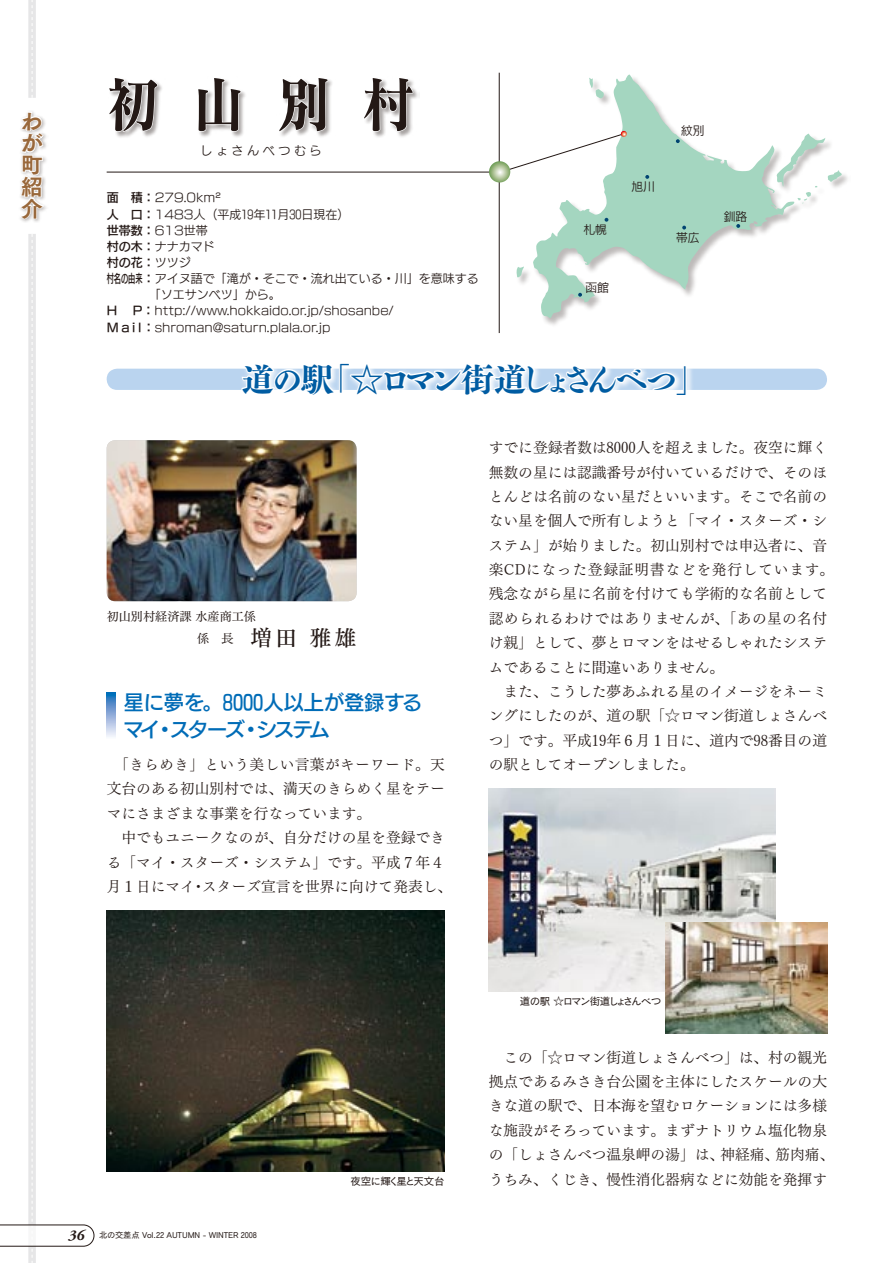
<style>
.page{position:relative;width:893px;height:1263px;background:#fff}
.page>*{position:absolute;margin:0;border:0;box-sizing:border-box;transform-origin:0 0}
.t1{font:60px "Matisse Pro B";color:#231815;scale:.9 1}
.t2{font:33px "Tsuku AMD Min Std E";letter-spacing:-.175em;color:#005ca2}
.t3{font:21.75px/21.8px "Tsuku Go Pro E";color:#99683b;text-align:justify}
.t4{font:21.6px "Tsuku Min Pro D";color:#231815}
.t5{font:20.25px/27px "New Rodin Pro DB";letter-spacing:-.02em;color:#006cb7}
.t6{font:14.7px/24.3px "Tsuku Min Pro R";color:#231815}
.t7{font:12.15px "Tsuku Min Pro M";color:#231815}
.t8{font:12px/16.2px "New Rodin Pro M";color:#231815}
.t9{font:12px "New Rodin Pro M";letter-spacing:.3em;color:#231815}
.t10{font:12px "New Rodin Pro DB";color:#231815}
.t11{font:11.7px "New Rodin Pro M";color:#231815}
.t12{font:10.5px "Cezanne Pro M";letter-spacing:-.125em;color:#231815}
.t13{font:10.5px "Cezanne Pro M";letter-spacing:-.08em;color:#231815}
.t14{font:8.25px "Cezanne Pro M";letter-spacing:-.01em;color:#231815}
.s1{font-family:"New Rodin Pro DB"}
.s2{font-family:"New Rodin Pro M"}
.s3{font-family:"Adobe Garamond Pro";font-weight:700;font-style:italic;font-size:15px}
</style>
<div class="page">
<div style="left:18px;top:110px;width:30px;height:114px;background:#231815;opacity:.3"></div>
<svg style="left:18px;top:110px;width:30px;height:110px"></svg>
<div style="left:28px;top:0;width:8px;height:98px;background:#e6e6e7"></div>
<svg style="left:32px;top:0;width:1px;height:98px"></svg>
<svg style="left:107px;top:692px;width:8px;height:45px"></svg>
<svg style="left:533px;top:74px;width:261px;height:238px"></svg>
<svg style="left:589px;top:77px;width:15px;height:22px"></svg>
<svg style="left:516px;top:266px;width:8px;height:12px"></svg>
<svg style="left:776px;top:134px;width:66px;height:69px"></svg>
<hr style="left:107px;top:172px;width:393px;height:1px;background:#231815">
<hr style="left:499px;top:73px;width:1px;height:260px;background:#231815">
<div style="left:109px;top:77px;width:311px;height:62px;background:#231815;opacity:.4"></div>
<svg style="left:109px;top:77px;width:50px;height:55px"></svg>
<svg style="left:197px;top:77px;width:45px;height:55px"></svg>
<svg style="left:278px;top:77px;width:51px;height:55px"></svg>
<svg style="left:363px;top:77px;width:51px;height:96px"></svg>
<svg style="left:489px;top:161px;width:21px;height:21px"></svg>
<svg style="left:500px;top:131px;width:127px;height:42px"></svg>
<svg style="left:107px;top:312px;width:720px;height:78px"></svg>
<svg style="left:645px;top:175px;width:4px;height:4px"></svg>
<svg style="left:605px;top:218px;width:3px;height:4px"></svg>
<svg style="left:682px;top:226px;width:4px;height:3px"></svg>
<svg style="left:736px;top:224px;width:4px;height:4px"></svg>
<svg style="left:676px;top:139px;width:4px;height:4px"></svg>
<svg style="left:578px;top:293px;width:4px;height:4px"></svg>
<img style="left:107px;top:911px;width:338px;height:260px">
<img style="left:107px;top:440px;width:250px;height:161px">
<img style="left:489px;top:789px;width:287px;height:202px">
<img style="left:665px;top:923px;width:162px;height:110px">
<svg style="left:0;top:234px;width:94px;height:1029px"></svg>
<h3 class="t3" style="left:21px;top:108px;width:23px">わが町紹介</h3>
<h1 class="t1" style="left:107px;top:65px;width:344px">初山別村</h1>
<p class="t9" style="left:200px;top:140px;width:123px">しょさんべつむら</p>
<p class="t8" style="left:107px;top:189px;width:244px"><span class="s1">面　積：</span>279.0km²<br><span class="s1">人　口：</span> 1483人（平成19年11月30日現在）<span class="s1">世帯数：</span>613世帯<br><span class="s1">村の木：</span>ナナカマド</p>
<p class="t10" style="left:107px;top:252px;width:85px">村の花：<span class="s2">ツツジ</span></p>
<p class="t8" style="left:107px;top:269px;width:374px"><span class="s1">村名の由来：</span> アイヌ語で「滝が・そこで・流れ出ている・川」を意味する</p>
<p class="t8" style="left:149px;top:286px;width:133px">「ソエサンベツ」から。</p>
<p class="t8" style="left:107px;top:302px;width:289px"><span class="s1">H　 P：</span>http://www.hokkaido.or.jp/shosanbe/</p>
<p class="t8" style="left:107px;top:318px;width:225px"><span class="s1">M a i l：</span>shroman@saturn.plala.or.jp</p>
<p class="t11" style="left:583px;top:220px;width:25px">札幌</p>
<p class="t11" style="left:586px;top:277px;width:25px">函館</p>
<p class="t11" style="left:631px;top:177px;width:25px">旭川</p>
<p class="t11" style="left:681px;top:121px;width:25px">紋別</p>
<p class="t11" style="left:676px;top:228px;width:25px">帯広</p>
<h2 class="t2" style="left:241px;top:350px;width:468px">道の駅「☆ロマン街道しょさんべつ」</h2>
<p class="t11" style="left:724px;top:206px;width:25px">釧路</p>
<p class="t7" style="left:107px;top:605px;width:151px">初山別村経済課 水産商工係</p>
<h3 class="t4" style="left:197px;top:619px;width:161px"><sup>係　長</sup> 増田 雅雄</h3>
<h3 class="t5" style="left:123px;top:687px;width:300px">星に夢を。8000人以上が登録するマイ・スターズ・システム</h3>
<p class="t6" style="left:107px;top:750px;width:347px">　「きらめき」という美しい言葉がキーワード。天文台のある初山別村では、満天のきらめく星をテーマにさまざまな事業を行なっています。<br>　中でもユニークなのが、自分だけの星を登録できる「マイ・スターズ・システム」です。平成７年４月１日にマイ・スターズ宣言を世界に向けて発表し、</p>
<p class="t6" style="left:489px;top:434px;width:347px">すでに登録者数は8000人を超えました。夜空に輝く無数の星には認識番号が付いているだけで、そのほとんどは名前のない星だといいます。そこで名前のない星を個人で所有しようと「マイ・スターズ・システム」が始りました。初山別村では申込者に、音楽CDになった登録証明書などを発行しています。残念ながら星に名前を付けても学術的な名前として認められるわけではありませんが、「あの星の名付け親」として、夢とロマンをはせるしゃれたシステムであることに間違いありません。<br>　また、こうした夢あふれる星のイメージをネーミングにしたのが、道の駅「☆ロマン街道しょさんべつ」です。平成19年６月１日に、道内で98番目の道の駅としてオープンしました。</p>
<p class="t14" style="left:69px;top:1230px;width:190px"><span class="s3">36</span> 北の交差点 Vol.22 AUTUMN - WINTER 2008</p>
<p class="t13" style="left:351px;top:1174px;width:96px">夜空に輝く星と天文台</p>
<p class="t12" style="left:520px;top:994px;width:143px">道の駅 ☆ロマン街道しょさんべつ</p>
<p class="t6" style="left:489px;top:1043px;width:347px">　この「☆ロマン街道しょさんべつ」は、村の観光拠点であるみさき台公園を主体にしたスケールの大きな道の駅で、日本海を望むロケーションには多様な施設がそろっています。まずナトリウム塩化物泉の「しょさんべつ温泉岬の湯」は、神経痛、筋肉痛、うちみ、くじき、慢性消化器病などに効能を発揮す</p>
</div>
